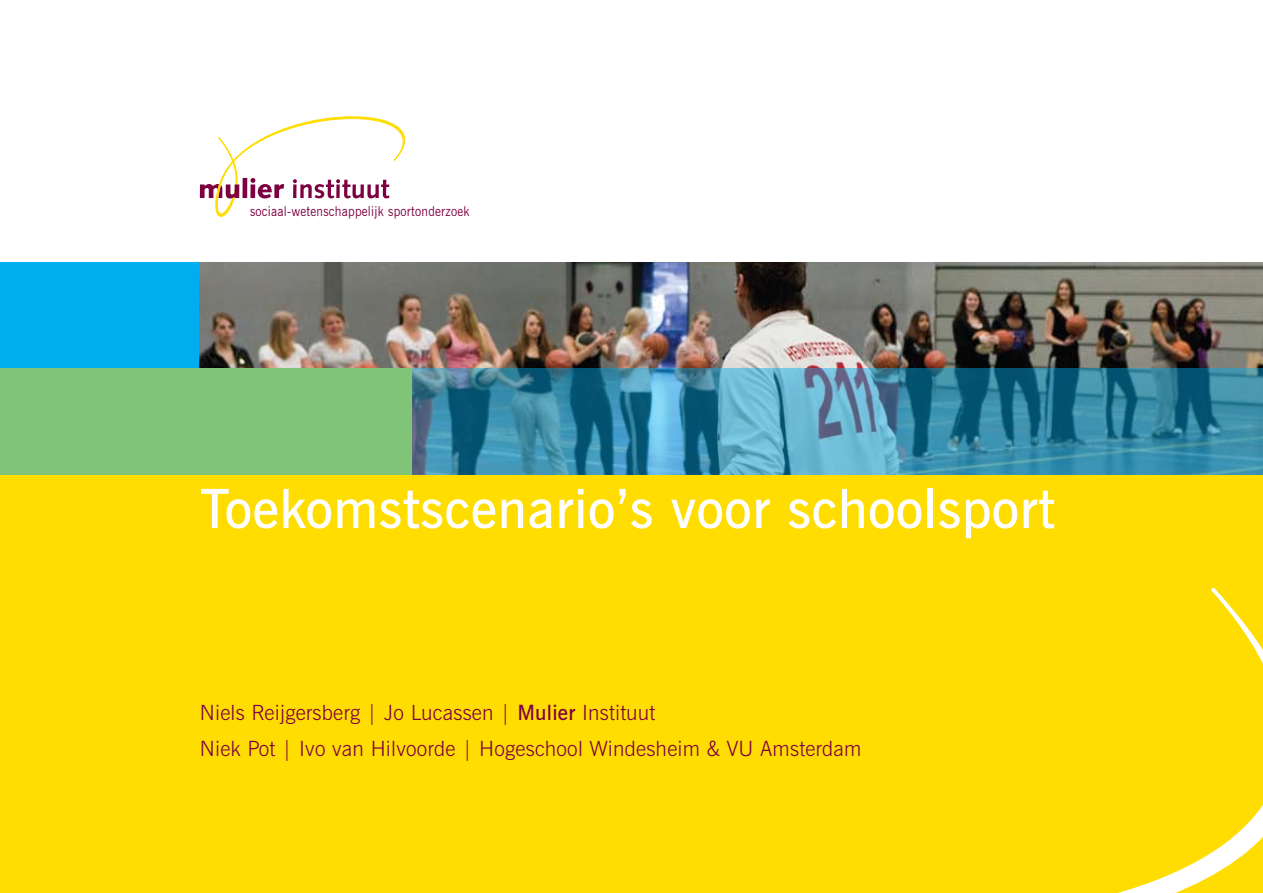
<style>
.page{position:relative;width:1263px;height:893px;background:#fff}
.page>*{position:absolute;margin:0;border:0;box-sizing:border-box;transform-origin:0 0}
.t1{font:600 54px "News Gothic BT";letter-spacing:.01em;color:#fff}
.t2{font:300 21px/36px "News Gothic BT";letter-spacing:.01em;color:#7d0040}
.t3{font:13.5px "News Gothic BT";letter-spacing:.02em;color:#7d0040;scale:.9 1}
.s1{font-weight:600}
</style>
<div class="page">
<div style="left:0;top:262px;width:200px;height:107px;background:#00aeef"></div>
<img style="left:200px;top:262px;width:1063px;height:107px">
<div style="left:0;top:369px;width:1263px;height:524px;background:#fd0"></div>
<svg style="left:1118px;top:587px;width:145px;height:306px"></svg>
<svg style="left:200px;top:117px;width:205px;height:100px"></svg>
<div style="left:0;top:369px;width:412px;height:106px;background:#80c577"></div>
<img style="left:412px;top:369px;width:851px;height:106px">
<p class="t3" style="left:250px;top:203px;width:245px">sociaal-wetenschappelijk sportonderzoek</p>
<h1 class="t1" style="left:200px;top:476px;width:857px">Toekomstscenario’s voor schoolsport</h1>
<p class="t2" style="left:200px;top:694px;width:663px">Niels Reijgersberg | Jo Lucassen | <span class="s1">Mulier</span> Instituut<br>Niek Pot | Ivo van Hilvoorde | Hogeschool Windesheim &amp; VU Amsterdam</p>
</div>
